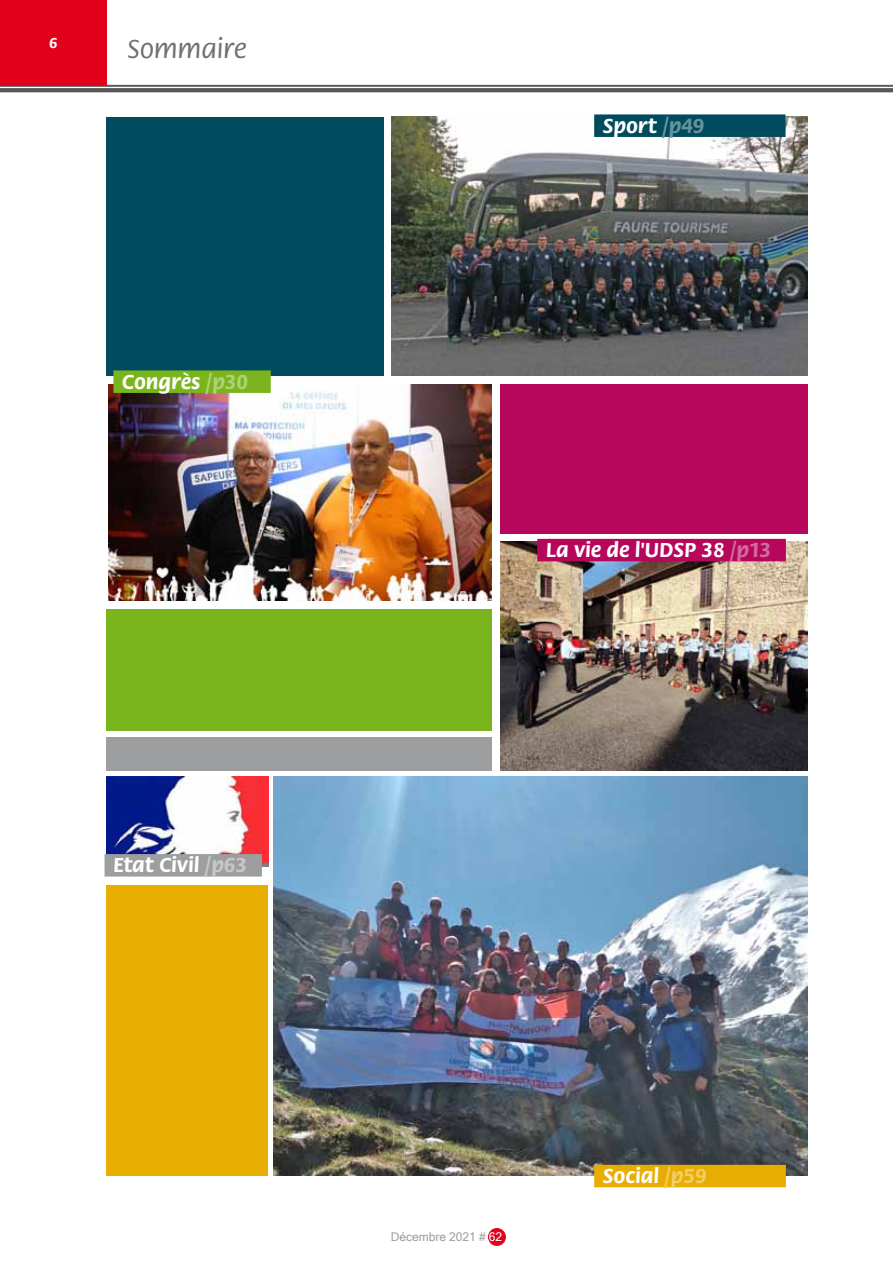
<style>
.page{position:relative;width:893px;height:1263px;background:#fff}
.page>*{position:absolute;margin:0;border:0;box-sizing:border-box;transform-origin:0 0}
.t1{font:27px "Flora ITC";color:#707172}
.t2{font:700 21px "Flora ITC";color:#fff}
.t3{font:700 15px "Flora ITC";color:#fff}
.t4{font:12px "Microsoft Sans Serif";color:#9c9e9f}
.s1{color:#afd278}
.s2{color:#c6c7c8}
.s3{color:#66939e}
.s4{color:#d36a9d}
.s5{color:#fff}
.s6{color:#f1ce66}
</style>
<div class="page">
<div style="left:488px;top:1228px;width:18px;height:18px;background:#e2001a;border-radius:50%"></div>
<hr style="left:0;top:85px;width:893px;height:1px;background:#58585a">
<hr style="left:0;top:89px;width:893px;height:3px;background:#58585a">
<div style="left:0;top:0;width:106px;height:85px;background:#e2001a"></div>
<svg style="left:119px;top:84px;width:138px;height:9px"></svg>
<hr style="left:0;top:86px;width:893px;height:1px;background:#58585a">
<hr style="left:0;top:88px;width:893px;height:2px;background:#58585a">
<img style="left:109px;top:384px;width:383px;height:217px">
<img style="left:500px;top:541px;width:308px;height:230px">
<div style="left:106px;top:117px;width:278px;height:258px;background:#004b5d"></div>
<div style="left:106px;top:609px;width:386px;height:121px;background:#7ab51d"></div>
<div style="left:106px;top:737px;width:386px;height:34px;background:#9c9e9f"></div>
<img style="left:107px;top:777px;width:161px;height:89px">
<div style="left:107px;top:885px;width:161px;height:291px;background:#e7ad00"></div>
<img style="left:391px;top:117px;width:417px;height:258px">
<div style="left:113px;top:370px;width:158px;height:23px;background:#7ab51d"></div>
<div style="left:105px;top:854px;width:157px;height:22px;background:#9c9e9f"></div>
<div style="left:594px;top:114px;width:191px;height:23px;background:#004b5d"></div>
<img style="left:274px;top:776px;width:534px;height:400px">
<div style="left:594px;top:1165px;width:192px;height:22px;background:#e7ad00"></div>
<div style="left:500px;top:384px;width:308px;height:150px;background:#b6075c"></div>
<div style="left:537px;top:539px;width:249px;height:22px;background:#b6075c"></div>
<p class="t3" style="left:49px;top:34px;width:10px">6</p>
<p class="t1" style="left:128px;top:33px;width:120px">Sommaire</p>
<p class="t2" style="left:122px;top:369px;width:127px">Congrès <span class="s1">/p30</span></p>
<p class="t2" style="left:113px;top:853px;width:135px">Etat Civil <span class="s2">/p63</span></p>
<p class="t2" style="left:603px;top:114px;width:103px">Sport <span class="s3">/p49</span></p>
<p class="t2" style="left:546px;top:538px;width:227px">La vie de l'UDSP 38 <span class="s4">/p13</span></p>
<p class="t4" style="left:391px;top:1230px;width:113px">Décembre 2021 # <span class="s5">62</span></p>
<p class="t2" style="left:603px;top:1164px;width:105px">Social <span class="s6">/p59</span></p>
</div>
